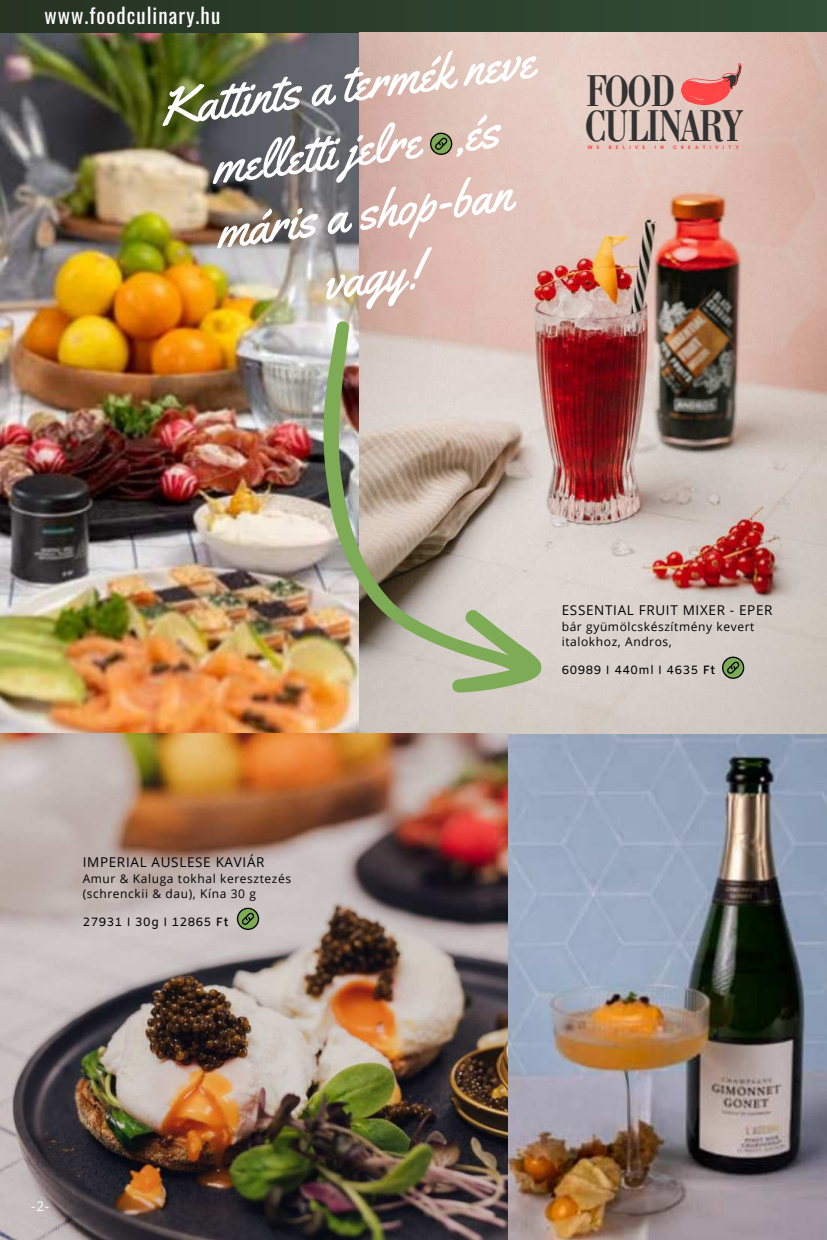
<style>
.page{position:relative;width:827px;height:1240px;background:#fff}
.page>*{position:absolute;margin:0;border:0;box-sizing:border-box;transform-origin:0 0}
.t1{font:51.6px/64.5px "Yellowtail";color:#fff;text-align:center}
.t2{font:condensed 46.95px "Bodoni";letter-spacing:-.03em;color:#343333}
.t3{font:21px "Oswald";letter-spacing:.05em;color:#fff}
.t4{font:13.5px "Open Sans";letter-spacing:.05em;color:#000}
.t5{font:13.5px "Open Sans";color:#fff}
.t6{font:12px/15px "Open Sans";letter-spacing:.05em;color:#000}
.t7{font:12px "Amiko";letter-spacing:.05em;color:#000}
.t8{font:700 5.1px "Glacial Indifference";letter-spacing:.8em;color:#ff4545}
.s1{font-weight:600}
</style>
<div class="page">
<img style="left:0;top:32px;width:359px;height:702px">
<img style="left:0;top:734px;width:827px;height:506px">
<div style="left:0;top:0;width:827px;height:32px;background:linear-gradient(to right,#263222,#314e36)"></div>
<img style="left:359px;top:32px;width:468px;height:701px">
<svg style="left:722px;top:656px;width:22px;height:23px"></svg>
<svg style="left:237px;top:908px;width:22px;height:22px"></svg>
<img style="left:323px;top:321px;width:224px;height:372px">
<svg style="left:430px;top:133px;width:22px;height:22px"></svg>
<svg style="left:681px;top:63px;width:60px;height:42px;background:#e68984"></svg>
<h3 class="t3" style="left:44px;top:-4px;width:177px">www.foodculinary.hu</h3>
<h1 class="t1" style="left:156px;top:75px;width:379px;rotate:-7deg">Kattints a termék neve melletti jelre ,és máris a shop-ban vagy!</h1>
<h2 class="t2" style="left:585px;top:66px;width:91px">FOOD</h2>
<h2 class="t2" style="left:585px;top:101px;width:158px">CULINARY</h2>
<p class="t8" style="left:588px;top:144px;width:13px">W E</p>
<p class="t8" style="left:609px;top:144px;width:38px">BELIVE</p>
<p class="t8" style="left:655px;top:144px;width:10px">I N</p>
<p class="t8" style="left:673px;top:144px;width:67px">CREATIVITY</p>
<p class="t4" style="left:83px;top:852px;width:183px">IMPERIAL AUSLESE KAVIÁR</p>
<p class="t6" style="left:83px;top:870px;width:210px">Amur &amp; Kaluga tokhal keresztezés (schrenckii &amp; dau), Kína 30 g</p>
<p class="t7" style="left:83px;top:914px;width:147px">27931 I 30g I 12865 <span class="s1">Ft</span></p>
<p class="t5" style="left:31px;top:1197px;width:19px">-2-</p>
<p class="t4" style="left:562px;top:601px;width:212px">ESSENTIAL FRUIT MIXER - EPER</p>
<p class="t6" style="left:562px;top:619px;width:194px">bár gyümölcskészítmény kevert italokhoz, Andros,</p>
<p class="t7" style="left:562px;top:663px;width:155px">60989 I 440ml I 4635 <span class="s1">Ft</span></p>
</div>
